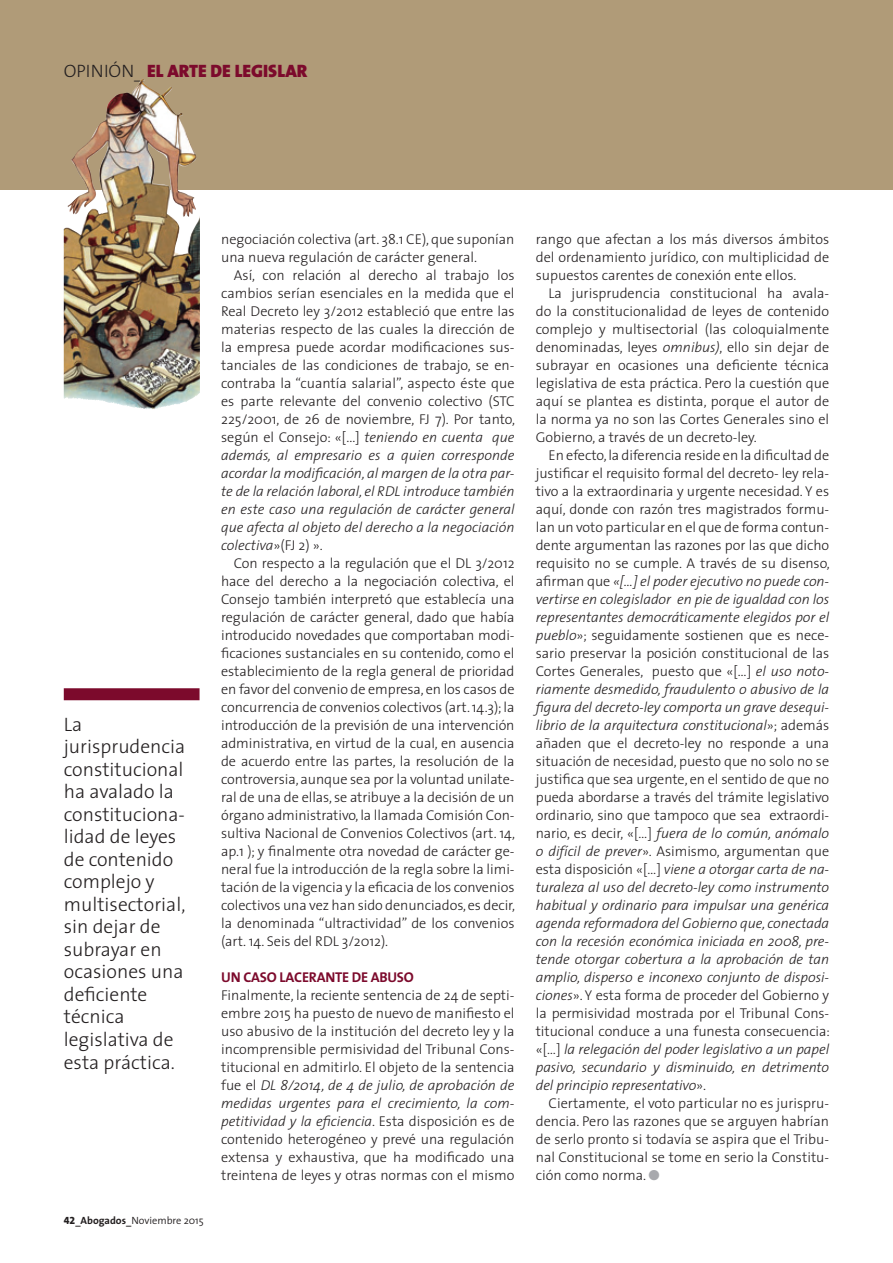
<style>
.page{position:relative;width:893px;height:1263px;background:#fff}
.page>*{position:absolute;margin:0;border:0;box-sizing:border-box;transform-origin:0 0}
.t1{font:300 19.5px/22.5px "The Sans";color:#231f20}
.t2{font:900 18px "The Sans";color:#7c0a2c}
.t3{font:300 14.25px/18px "The Sans";color:#231f20;text-align:justify}
.t4{font:700 14.25px "The Sans";letter-spacing:-.015em;color:#7c0a2c}
.t5{font:300 10.5px "The Sans";color:#231f20}
.s1{font-weight:300;color:#231f20}
.s2{font-family:"The Sans Extra Bold Expert";font-weight:400}
.s3{font-weight:600}
.s4{font-weight:700}
.s5{font-style:italic}
.s6{color:#a8a9ad}
</style>
<div class="page">
<div style="left:0;top:0;width:893px;height:190px;background:#b09b78"></div>
<img style="left:64px;top:79px;width:133px;height:330px">
<div style="left:64px;top:688px;width:136px;height:12px;background:#7c0a2c"></div>
<p class="t2" style="left:64px;top:56px;width:245px"><span class="s1">OPINIÓN_</span> EL ARTE DE LEGISLAR</p>
<p class="t1" style="left:64px;top:712px;width:123px">La jurisprudencia constitucional ha avalado la constituciona&shy;lidad de leyes de contenido complejo y multisectorial, sin dejar de subrayar en ocasiones una deficiente técnica legislativa de esta práctica.</p>
<p class="t5" style="left:64px;top:1211px;width:141px"><span class="s2">42</span><span class="s3">_</span><span class="s4">Abogados</span><span class="s3">_</span>Noviembre 2015</p>
<p class="t3" style="left:221px;top:230px;width:295px">negociación colectiva (art. 38.1 CE), que suponían una nueva regulación de carácter general.</p>
<p class="t3" style="left:221px;top:266px;width:296px;text-indent:13px">Así, con relación al derecho al trabajo los cambios serían esenciales en la medida que el Real Decreto ley 3/2012 estableció que entre las materias respecto de las cuales la dirección de la empresa puede acordar modificaciones sus&shy;tanciales de las condiciones de trabajo, se en&shy;contraba la “cuantía salarial”, aspecto éste que es parte relevante del convenio colectivo (STC 225/2001, de 26 de noviembre, FJ 7). Por tanto, según el Consejo: «[...] <span class="s5">teniendo en cuenta que además, al empresario es a quien corresponde acordar la modificación, al margen de la otra par&shy;te de la relación laboral, el RDL introduce también en este caso una regulación de carácter general que afecta al objeto del derecho a la negociación colectiva</span>»(FJ 2) ».</p>
<p class="t3" style="left:221px;top:553px;width:296px;text-indent:13px">Con respecto a la regulación que el DL 3/2012 hace del derecho a la negociación colectiva, el Consejo también interpretó que establecía una regulación de carácter general, dado que había introducido novedades que comportaban modi&shy;ficaciones sustanciales en su contenido, como el establecimiento de la regla general de prioridad en favor del convenio de empresa, en los casos de concurrencia de convenios colectivos (art. 14.3); la introducción de la previsión de una intervención administrativa, en virtud de la cual, en ausencia de acuerdo entre las partes, la resolución de la controversia, aunque sea por la voluntad unilate&shy;ral de una de ellas, se atribuye a la decisión de un órgano administrativo, la llamada Comisión Con&shy;sultiva Nacional de Convenios Colectivos (art. 14, ap.1 ); y finalmente otra novedad de carácter ge&shy;neral fue la introducción de la regla sobre la limi&shy;tación de la vigencia y la eficacia de los convenios colectivos una vez han sido denunciados, es decir, la denominada “ultractividad” de los convenios (art. 14. Seis del RDL 3/2012).</p>
<p class="t4" style="left:221px;top:965px;width:194px">UN CASO LACERANTE DE ABUSO</p>
<p class="t3" style="left:221px;top:985px;width:295px">Finalmente, la reciente sentencia de 24 de septi&shy;embre 2015 ha puesto de nuevo de manifiesto el uso abusivo de la institución del decreto ley y la incomprensible permisividad del Tribunal Cons&shy;titucional en admitirlo. El objeto de la sentencia fue el <span class="s5">DL 8/2014, de 4 de julio, de aprobación de medidas urgentes para el crecimiento, la com&shy;petitividad y la eficiencia</span>. Esta disposición es de contenido heterogéneo y prevé una regulación extensa y exhaustiva, que ha modificado una treintena de leyes y otras normas con el mismo</p>
<p class="t3" style="left:536px;top:229px;width:295px">rango que afectan a los más diversos ámbitos del ordenamiento jurídico, con multiplicidad de supuestos carentes de conexión ente ellos.</p>
<p class="t3" style="left:536px;top:283px;width:295px;text-indent:13px">La jurisprudencia constitucional ha avala&shy;do la constitucionalidad de leyes de contenido complejo y multisectorial (las coloquialmente denominadas, leyes <span class="s5">omnibus)</span>, ello sin dejar de subrayar en ocasiones una deficiente técnica legislativa de esta práctica. Pero la cuestión que aquí se plantea es distinta, porque el autor de la norma ya no son las Cortes Generales sino el Gobierno, a través de un decreto-ley.</p>
<p class="t3" style="left:536px;top:445px;width:296px;text-indent:13px">En efecto, la diferencia reside en la dificultad de justificar el requisito formal del decreto- ley rela&shy;tivo a la extraordinaria y urgente necesidad. Y es aquí, donde con razón tres magistrados formu&shy;lan un voto particular en el que de forma contun&shy;dente argumentan las razones por las que dicho requisito no se cumple. A través de su disenso, afirman que <span class="s5">«[…] el poder ejecutivo no puede con&shy;vertirse en colegislador en pie de igualdad con los representantes democráticamente elegidos por el pueblo</span>»; seguidamente sostienen que es nece&shy;sario preservar la posición constitucional de las Cortes Generales, puesto que «[…] <span class="s5">el uso noto&shy;riamente desmedido, fraudulento o abusivo de la figura del decreto-ley comporta un grave desequi&shy;librio de la arquitectura constitucional</span>»; además añaden que el decreto-ley no responde a una situación de necesidad, puesto que no solo no se justifica que sea urgente, en el sentido de que no pueda abordarse a través del trámite legislativo ordinario, sino que tampoco que sea extraordi&shy;nario, es decir, «[…] <span class="s5">fuera de lo común, anómalo o difícil de prever</span>». Asimismo, argumentan que esta disposición «[…] <span class="s5">viene a otorgar carta de na&shy;turaleza al uso del decreto-ley como instrumento habitual y ordinario para impulsar una genérica agenda reformadora del Gobierno que, conectada con la recesión económica iniciada en 2008, pre&shy;tende otorgar cobertura a la aprobación de tan amplio, disperso e inconexo conjunto de disposi&shy;ciones</span>». Y esta forma de proceder del Gobierno y la permisividad mostrada por el Tribunal Cons&shy;titucional conduce a una funesta consecuencia: «[…] <span class="s5">la relegación del poder legislativo a un papel pasivo, secundario y disminuido, en detrimento del principio representativo</span>».</p>
<p class="t3" style="left:536px;top:1093px;width:295px;text-indent:13px">Ciertamente, el voto particular no es jurispru&shy;dencia. Pero las razones que se arguyen habrían de serlo pronto si todavía se aspira que el Tribu&shy;nal Constitucional se tome en serio la Constitu&shy;ción como norma. <span class="s6">●</span></p>
</div>
